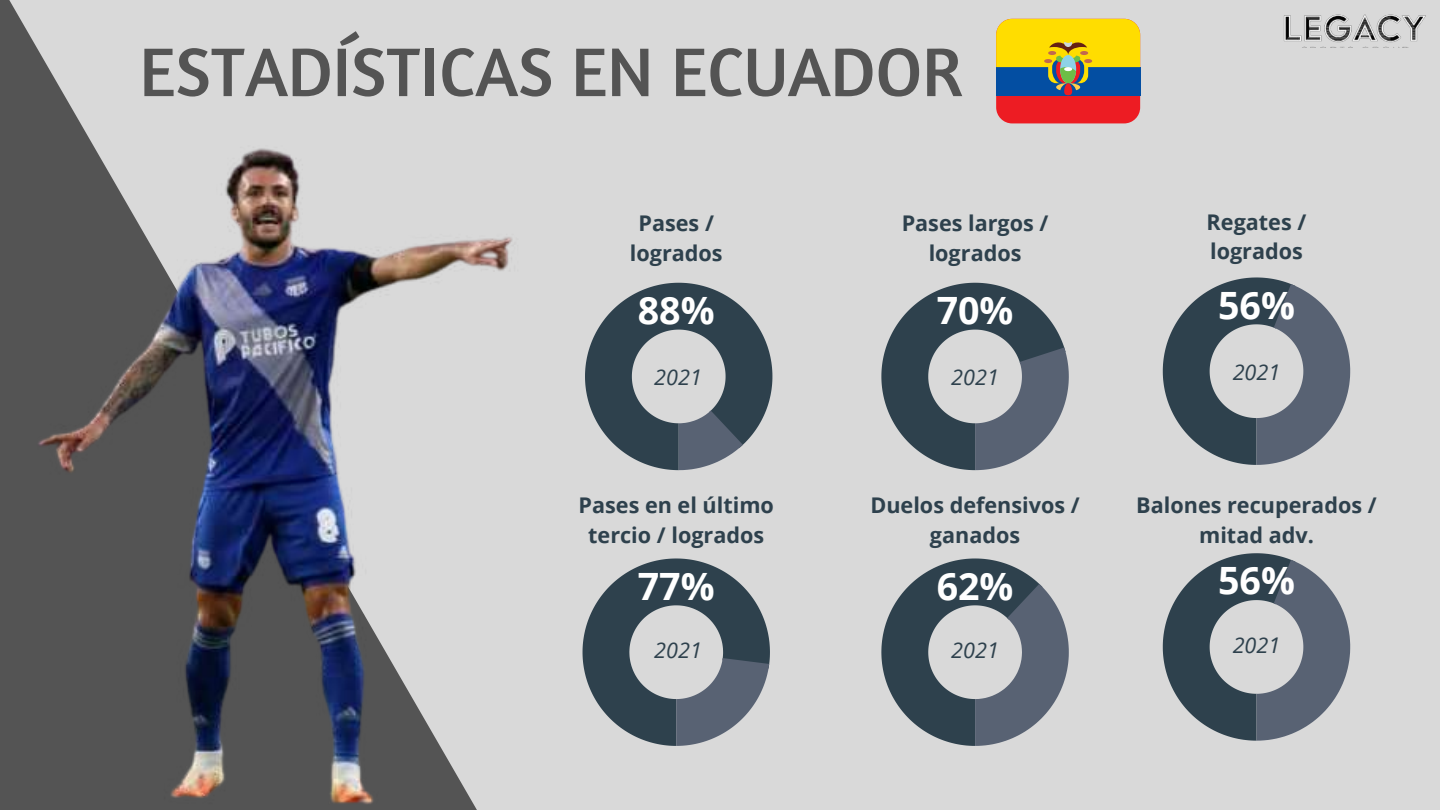
<style>
.page{position:relative;width:1440px;height:810px;background:#d9d9d9}
.page>*{position:absolute;margin:0;border:0;box-sizing:border-box;transform-origin:0 0}
.t1{font:70px "Amaranth";color:#545454}
.t2{font:700 37.6px "Open Sans";color:#fff}
.t3{font:700 21.6px/29.6px "Open Sans";color:#2e414d;text-align:center}
.t4{font:italic 21.6px "Open Sans";color:#2e414d}
</style>
<div class="page">
<svg style="left:0;top:0;width:50px;height:70px;fill:#545454"></svg>
<svg style="left:714px;top:289px;width:58px;height:175px"></svg>
<svg style="left:881px;top:283px;width:188px;height:187px"></svg>
<svg style="left:714px;top:566px;width:56px;height:172px"></svg>
<svg style="left:881px;top:558px;width:188px;height:188px"></svg>
<svg style="left:1163px;top:277px;width:187px;height:188px"></svg>
<svg style="left:1163px;top:553px;width:187px;height:188px"></svg>
<img style="left:1283px;top:14px;width:143px;height:34px">
<div style="left:996px;top:19px;width:144px;height:104px;background:#ed1c23;border-radius:16px"></div>
<svg style="left:996px;top:19px;width:144px;height:76px;background:#a7a63d"></svg>
<img style="left:0;top:70px;width:714px;height:740px">
<h1 class="t1" style="left:140px;top:28px;width:824px">ESTADÍSTICAS EN ECUADOR</h1>
<p class="t3" style="left:630px;top:208px;width:94px">Pases / logrados</p>
<p class="t3" style="left:902px;top:208px;width:148px">Pases largos / logrados</p>
<h2 class="t2" style="left:638px;top:284px;width:78px">88%</h2>
<h2 class="t2" style="left:937px;top:284px;width:78px">70%</h2>
<p class="t3" style="left:1207px;top:207px;width:101px;text-align:left">Regates / logrados</p>
<h2 class="t2" style="left:1218px;top:279px;width:78px">56%</h2>
<p class="t4" style="left:654px;top:362px;width:49px">2021</p>
<p class="t4" style="left:951px;top:362px;width:49px">2021</p>
<p class="t4" style="left:1233px;top:357px;width:49px">2021</p>
<p class="t3" style="left:579px;top:490px;width:197px">Pases en el último tercio / logrados</p>
<p class="t3" style="left:1136px;top:490px;width:242px">Balones recuperados / mitad adv.</p>
<p class="t3" style="left:870px;top:490px;width:211px">Duelos defensivos / ganados</p>
<h2 class="t2" style="left:638px;top:560px;width:78px">77%</h2>
<h2 class="t2" style="left:937px;top:560px;width:78px">62%</h2>
<h2 class="t2" style="left:1218px;top:554px;width:78px">56%</h2>
<p class="t4" style="left:654px;top:635px;width:49px">2021</p>
<p class="t4" style="left:951px;top:635px;width:49px">2021</p>
<p class="t4" style="left:1233px;top:630px;width:49px">2021</p>
</div>
